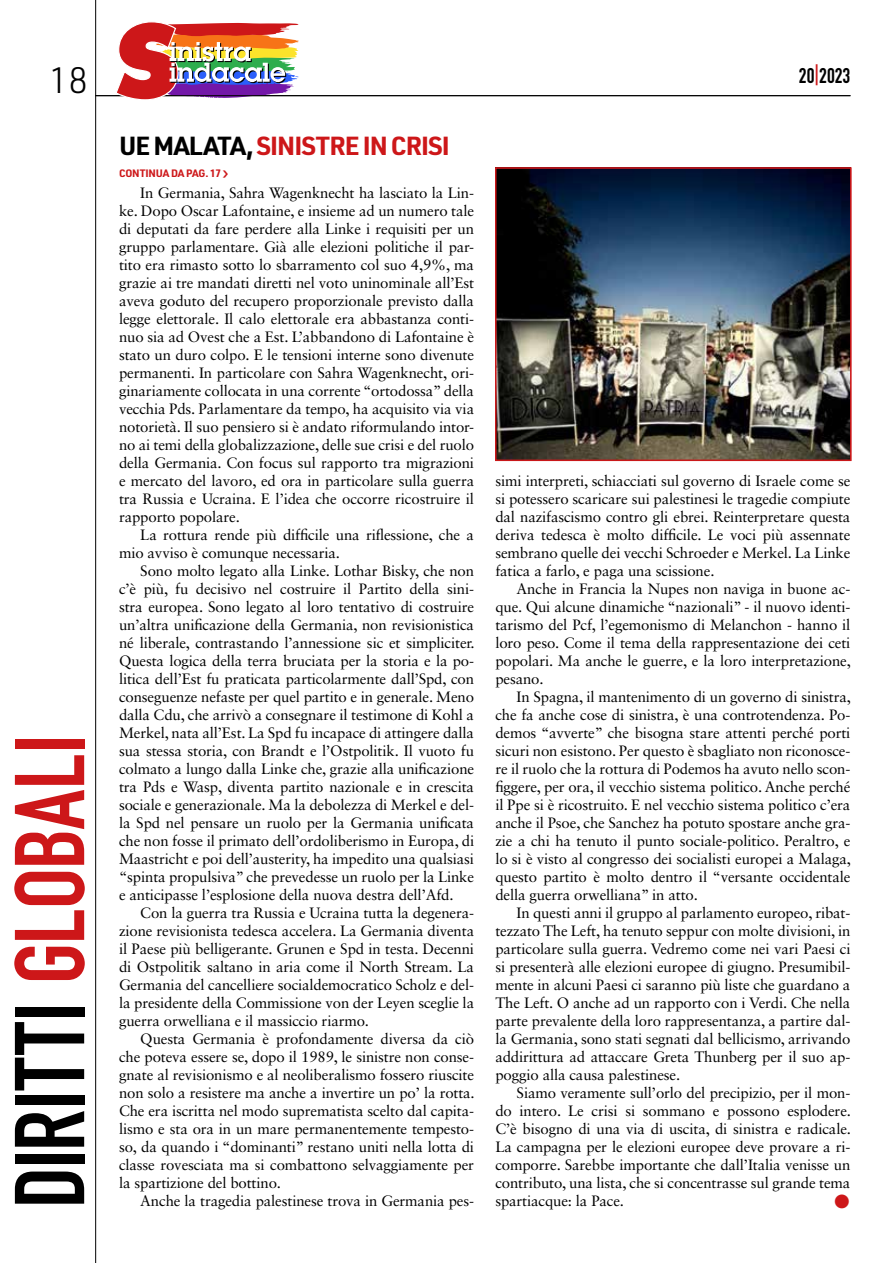
<style>
.page{position:relative;width:893px;height:1263px;background:#fff}
.page>*{position:absolute;margin:0;border:0;box-sizing:border-box;transform-origin:0 0}
.t1{font:97.35px "DIN Engschrift Std";letter-spacing:-.005em;color:#000}
.t2{font:300 36px "URWDIN";color:#000}
.t3{font:700 25.5px "URWDIN";letter-spacing:-.04em;color:#cd1719}
.t4{font:21px "DIN Engschrift Std";color:#000}
.t5{font:15px/18px "Sabon LT Std";letter-spacing:-.01em;color:#000;text-align:justify}
.t6{font:15px "Zapf Dingbats IT Cby BT";color:#cd1719}
.t7{font:700 10.5px "URWDIN";letter-spacing:-.015em;color:#cd1719}
.s1{color:#cd1719}
.s2{color:#000}
</style>
<div class="page">
<hr style="left:95px;top:95px;width:755px;height:1px;background:#000">
<hr style="left:95px;top:0;width:1px;height:1263px;background:#000">
<svg style="left:115px;top:22px;width:184px;height:78px"></svg>
<img style="left:495px;top:167px;width:356px;height:294px">
<div style="left:496px;top:168px;width:355px;height:292px;border:1px solid #cd1719"></div>
<h2 class="t2" style="left:49px;top:57px;width:40px">18</h2>
<h1 class="t1" style="left:-7px;top:1208px;width:475px;rotate:-90deg">DIRITTI <span class="s1">GLOBALI</span></h1>
<h3 class="t3" style="left:119px;top:128px;width:332px"><span class="s2">UE MALATA,</span> SINISTRE IN CRISI</h3>
<p class="t7" style="left:119px;top:166px;width:104px">CONTINUA DA PAG. 17</p>
<p class="t5" style="left:119px;top:184px;width:357px;text-indent:21px">In Germania, Sahra Wagenknecht ha lasciato la Lin&shy;ke. Dopo Oscar Lafontaine, e insieme ad un numero tale di deputati da fare perdere alla Linke i requisiti per un gruppo parlamentare. Già alle elezioni politiche il par&shy;tito era rimasto sotto lo sbarramento col suo 4,9%, ma grazie ai tre mandati diretti nel voto uninominale all’Est aveva goduto del recupero proporzionale previsto dalla legge elettorale. Il calo elettorale era abbastanza conti&shy;nuo sia ad Ovest che a Est. L’abbandono di Lafontaine è stato un duro colpo. E le tensioni interne sono divenute permanenti. In particolare con Sahra Wagenknecht, ori&shy;ginariamente collocata in una corrente “ortodossa” della vecchia Pds. Parlamentare da tempo, ha acquisito via via notorietà. Il suo pensiero si è andato riformulando intor&shy;no ai temi della globalizzazione, delle sue crisi e del ruolo della Germania. Con focus sul rapporto tra migrazioni e mercato del lavoro, ed ora in particolare sulla guerra tra Russia e Ucraina. E l’idea che occorre ricostruire il rapporto popolare.</p>
<p class="t5" style="left:119px;top:526px;width:356px;text-indent:21px">La rottura rende più difficile una riflessione, che a mio avviso è comunque necessaria.</p>
<p class="t5" style="left:119px;top:562px;width:357px;text-indent:21px">Sono molto legato alla Linke. Lothar Bisky, che non c’è più, fu decisivo nel costruire il Partito della sini&shy;stra europea. Sono legato al loro tentativo di costruire un’altra unificazione della Germania, non revisionistica né liberale, contrastando l’annessione sic et simpliciter.<br>Questa logica della terra bruciata per la storia e la po&shy;litica dell’Est fu praticata particolarmente dall’Spd, con conseguenze nefaste per quel partito e in generale. Meno dalla Cdu, che arrivò a consegnare il testimone di Kohl a Merkel, nata all’Est. La Spd fu incapace di attingere dalla sua stessa storia, con Brandt e l’Ostpolitik. Il vuoto fu colmato a lungo dalla Linke che, grazie alla unificazione tra Pds e Wasp, diventa partito nazionale e in crescita sociale e generazionale. Ma la debolezza di Merkel e del&shy;la Spd nel pensare un ruolo per la Germania unificata che non fosse il primato dell’ordoliberismo in Europa, di Maastricht e poi dell’austerity, ha impedito una qualsiasi “spinta propulsiva” che prevedesse un ruolo per la Linke e anticipasse l’esplosione della nuova destra dell’Afd.</p>
<p class="t5" style="left:119px;top:904px;width:357px;text-indent:21px">Con la guerra tra Russia e Ucraina tutta la degenera&shy;zione revisionista tedesca accelera. La Germania diventa il Paese più belligerante. Grunen e Spd in testa. Decenni di Ostpolitik saltano in aria come il North Stream. La Germania del cancelliere socialdemocratico Scholz e del&shy;la presidente della Commissione von der Leyen sceglie la guerra orwelliana e il massiccio riarmo.</p>
<p class="t5" style="left:119px;top:1030px;width:357px;text-indent:21px">Questa Germania è profondamente diversa da ciò che poteva essere se, dopo il 1989, le sinistre non conse&shy;gnate al revisionismo e al neoliberalismo fossero riuscite non solo a resistere ma anche a invertire un po’ la rotta.<br>Che era iscritta nel modo suprematista scelto dal capita&shy;lismo e sta ora in un mare permanentemente tempesto&shy;so, da quando i “dominanti” restano uniti nella lotta di classe rovesciata ma si combattono selvaggiamente per la spartizione del bottino.</p>
<p class="t5" style="left:140px;top:1192px;width:335px">Anche la tragedia palestinese trova in Germania pes-</p>
<h3 class="t4" style="left:799px;top:63px;width:53px">20<span class="s1">|</span>2023</h3>
<p class="t5" style="left:495px;top:472px;width:357px">simi interpreti, schiacciati sul governo di Israele come se si potessero scaricare sui palestinesi le tragedie compiute dal nazifascismo contro gli ebrei. Reinterpretare questa deriva tedesca è molto difficile. Le voci più assennate sembrano quelle dei vecchi Schroeder e Merkel. La Linke fatica a farlo, e paga una scissione.</p>
<p class="t5" style="left:495px;top:580px;width:357px;text-indent:21px">Anche in Francia la Nupes non naviga in buone ac&shy;que. Qui alcune dinamiche “nazionali” - il nuovo identi&shy;tarismo del Pcf, l’egemonismo di Melanchon - hanno il loro peso. Come il tema della rappresentazione dei ceti popolari. Ma anche le guerre, e la loro interpretazione, pesano.</p>
<p class="t5" style="left:495px;top:688px;width:357px;text-indent:21px">In Spagna, il mantenimento di un governo di sinistra, che fa anche cose di sinistra, è una controtendenza. Po&shy;demos “avverte” che bisogna stare attenti perché porti sicuri non esistono. Per questo è sbagliato non riconosce&shy;re il ruolo che la rottura di Podemos ha avuto nello scon&shy;figgere, per ora, il vecchio sistema politico. Anche perché il Ppe si è ricostruito. E nel vecchio sistema politico c’era anche il Psoe, che Sanchez ha potuto spostare anche gra&shy;zie a chi ha tenuto il punto sociale-politico. Peraltro, e lo si è visto al congresso dei socialisti europei a Malaga, questo partito è molto dentro il “versante occidentale della guerra orwelliana” in atto.</p>
<p class="t5" style="left:495px;top:904px;width:357px;text-indent:21px">In questi anni il gruppo al parlamento europeo, ribat&shy;tezzato The Left, ha tenuto seppur con molte divisioni, in particolare sulla guerra. Vedremo come nei vari Paesi ci si presenterà alle elezioni europee di giugno. Presumibil&shy;mente in alcuni Paesi ci saranno più liste che guardano a The Left. O anche ad un rapporto con i Verdi. Che nella parte prevalente della loro rappresentanza, a partire dal&shy;la Germania, sono stati segnati dal bellicismo, arrivando addirittura ad attaccare Greta Thunberg per il suo ap&shy;poggio alla causa palestinese.</p>
<p class="t5" style="left:495px;top:1084px;width:357px;text-indent:21px">Siamo veramente sull’orlo del precipizio, per il mon&shy;do intero. Le crisi si sommano e possono esplodere.<br>C’è bisogno di una via di uscita, di sinistra e radicale.<br>La campagna per le elezioni europee deve provare a ri&shy;comporre. Sarebbe importante che dall’Italia venisse un contributo, una lista, che si concentrasse sul grande tema spartiacque: la Pace.</p>
<p class="t6" style="left:834px;top:1194px;width:16px">●</p>
</div>
